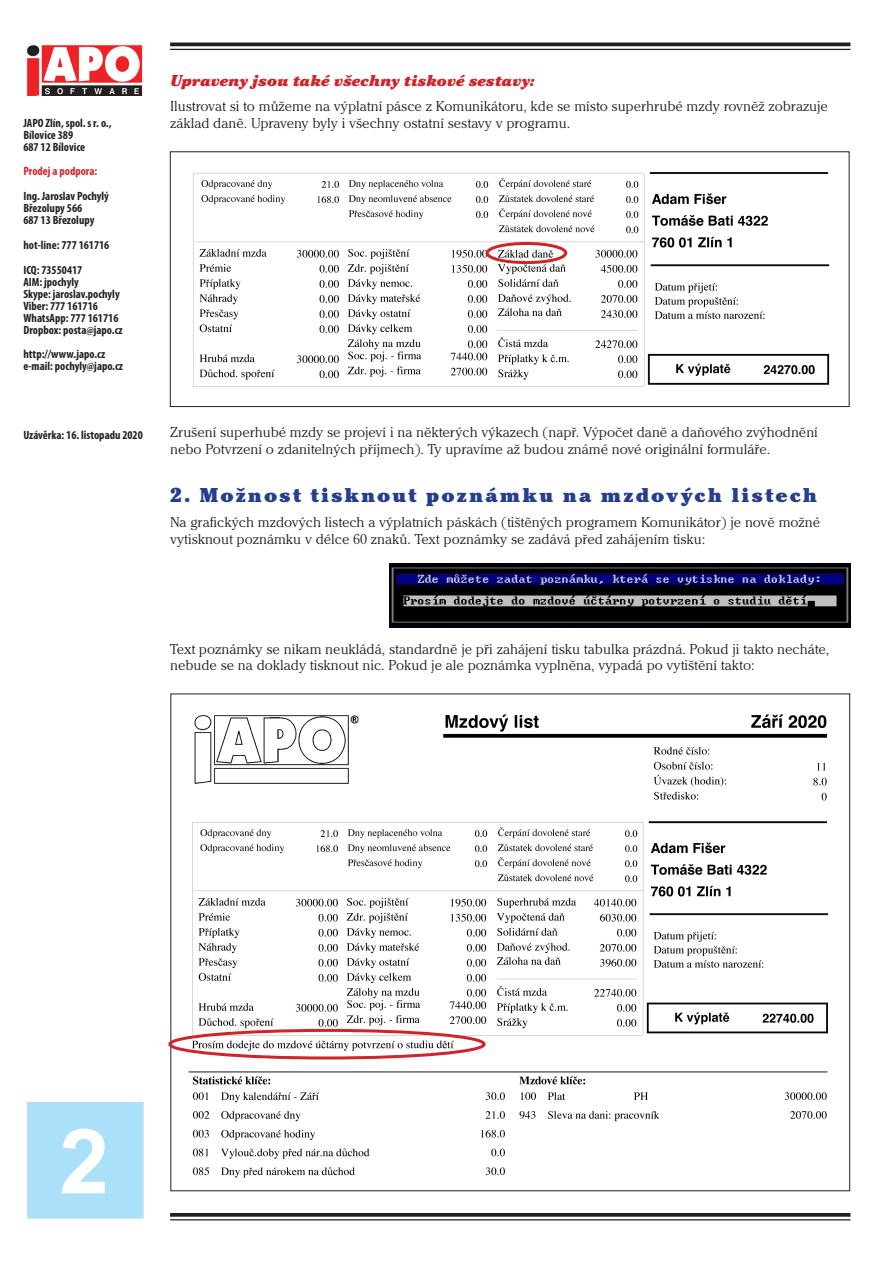
<style>
.page{position:relative;width:893px;height:1263px;background:#fff}
.page>*{position:absolute;margin:0;border:0;box-sizing:border-box;transform-origin:0 0}
.t1{font:700 90px "Arial";color:#fff}
.t2{font:21px "Cheltenham Itc TCE Ultr";letter-spacing:.095em;color:#253f8e}
.Nadpis_ve_sloupci{font:16.5px "Cheltenham Itc TCE Ultr Ital";color:#d1232a}
.t3{font:15px/16.5px "Cheltenham Itc TCE Ligh";color:#231f20}
.t4{font:700 condensed 12px/12px "Myriad Pro";color:#231f20}
.t5{font:700 condensed 12px "Myriad Pro";color:#d1232a}
</style>
<div class="page">
<img style="left:26px;top:45px;width:117px;height:51px">
<hr style="left:170px;top:43px;width:680px;height:3px;background:#231f20">
<hr style="left:170px;top:49px;width:680px;height:1px;background:#231f20">
<svg style="left:170px;top:1213px;width:680px;height:4px;background:#322e2f"></svg>
<hr style="left:170px;top:1219px;width:680px;height:1px;background:#231f20">
<div style="left:26px;top:1100px;width:119px;height:120px;background:#aae0f9;border:2px solid #fff"></div>
<img style="left:193px;top:172px;width:637px;height:215px">
<div style="left:486px;top:242px;width:81px;height:22px;border:3px solid #d1232a;border-radius:50%"></div>
<img style="left:390px;top:563px;width:460px;height:65px">
<img style="left:188px;top:714px;width:641px;height:464px">
<div style="left:170px;top:152px;width:679px;height:255px;border:1px solid #231f20"></div>
<div style="left:168px;top:1029px;width:318px;height:30px;border:3px solid #d1232a;border-radius:50%"></div>
<div style="left:443px;top:787px;width:36px;height:18px;background:#fff"></div>
<div style="left:802px;top:742px;width:36px;height:18px;background:#fff"></div>
<div style="left:770px;top:924px;width:61px;height:63px;background:#fff"></div>
<div style="left:771px;top:277px;width:62px;height:61px;background:#fff"></div>
<p class="t4" style="left:23px;top:117px;width:90px">JAPO Zlín, spol. s r. o.,<br>Bílovice 389<br>687 12 Bílovice</p>
<p class="t5" style="left:23px;top:164px;width:75px">Prodej a podpora:</p>
<p class="t4" style="left:23px;top:190px;width:87px">Ing. Jaroslav Pochylý<br>Březolupy 566<br>687 13 Březolupy</p>
<p class="t4" style="left:23px;top:232px;width:88px;line-height:24.8px">hot-line: 777 161716<br>ICQ: 73550417</p>
<p class="t4" style="left:23px;top:275px;width:101px">AIM: jpochyly<br>Skype: jaroslav.pochyly<br>Viber: 777 161716<br>WhatsApp: 777 161716<br>Dropbox: posta@japo.cz</p>
<p class="t4" style="left:23px;top:348px;width:101px">http://www.japo.cz e-mail: pochyly@japo.cz</p>
<p class="t4" style="left:23px;top:429px;width:121px">Uzávěrka: 16. listopadu 2020</p>
<p class="Nadpis_ve_sloupci" style="left:170px;top:71px;width:366px">Upraveny jsou také všechny tiskové sestavy:</p>
<p class="t3" style="left:170px;top:98px;width:659px">Ilustrovat si to můžeme na výplatní pásce z Komunikátoru, kde se místo superhrubé mzdy rovněž zobrazuje základ daně. Upraveny byly i všechny ostatní sestavy v programu.</p>
<p class="t3" style="left:170px;top:424px;width:649px">Zrušení superhubé mzdy se projeví i na některých výkazech (např. Výpočet daně a daňového zvýhodnění nebo Potvrzení o zdanitelných příjmech). Ty upravíme až budou známé nové originální formuláře.</p>
<p class="t2" style="left:170px;top:483px;width:649px">2. Možnost tisknout poznámku na mzdových listech</p>
<p class="t3" style="left:170px;top:514px;width:651px">Na grafických mzdových listech a výplatních páskách (tištěných programem Komunikátor) je nově možné vytisknout poznámku v délce 60 znaků. Text poznámky se zadává před zahájením tisku:</p>
<p class="t3" style="left:170px;top:641px;width:661px">Text poznámky se nikam neukládá, standardně je při zahájení tisku tabulka prázdná. Pokud ji takto necháte, nebude se na doklady tisknout nic. Pokud je ale poznámka vyplněna, vypadá po vytištění takto:</p>
<p class="t1" style="left:59px;top:1102px;width:52px">2</p>
</div>
